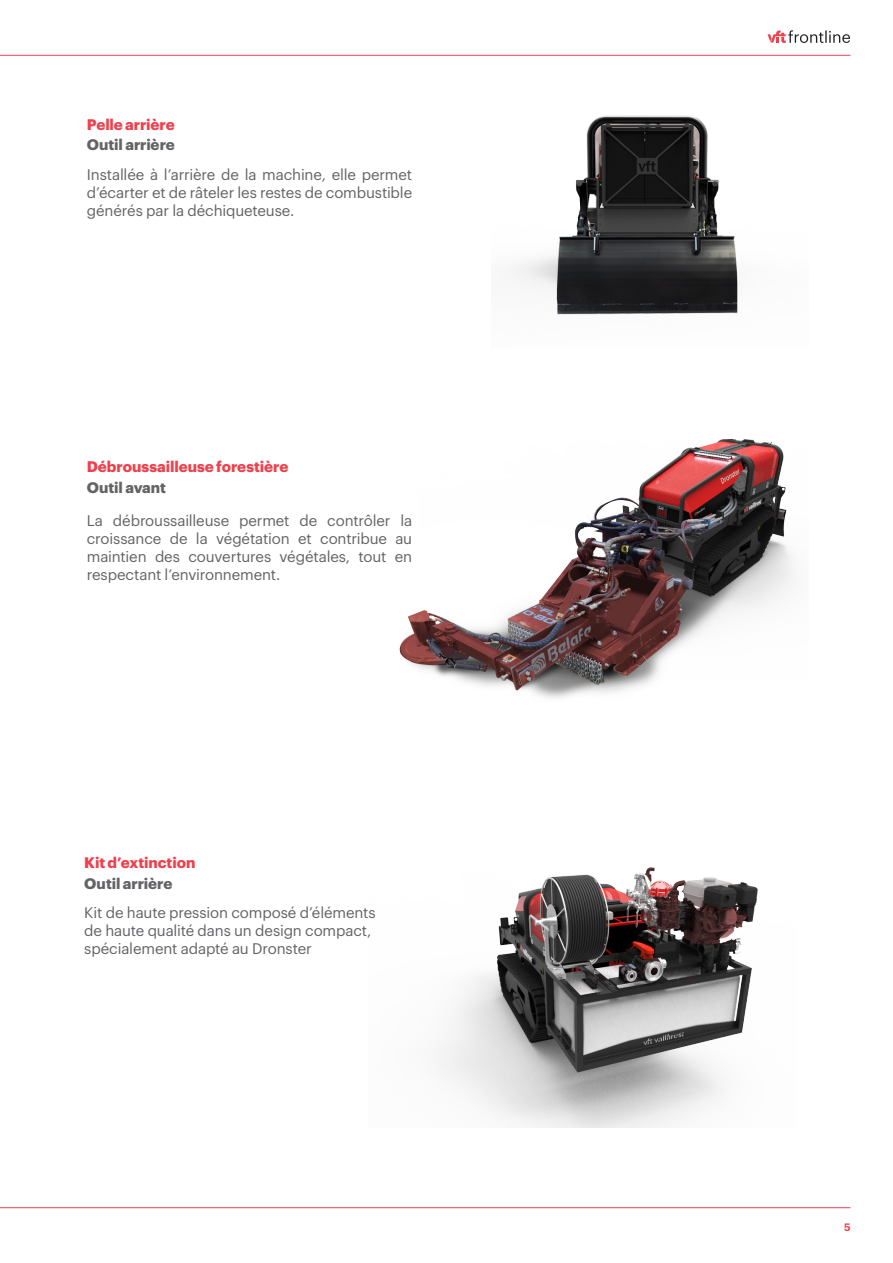
<style>
.page{position:relative;width:893px;height:1263px;background:#fff}
.page>*{position:absolute;margin:0;border:0;box-sizing:border-box;transform-origin:0 0}
.Listado{font:15px/18px "Graphik";letter-spacing:-.005em;color:#636366;text-align:justify}
.Listado-2{font:700 15px "Graphik";letter-spacing:-.005em;color:#ee414d}
.Listado-3{font:700 15px "Graphik";letter-spacing:-.005em;color:#636366}
.t1{font:600 10.5px "Graphik";color:#ee414d}
</style>
<div class="page">
<hr style="left:0;top:55px;width:850px;height:1px;background:#ee414d">
<hr style="left:0;top:1207px;width:850px;height:1px;background:#ee414d">
<svg style="left:767px;top:30px;width:83px;height:13px"></svg>
<img style="left:399px;top:440px;width:396px;height:259px">
<img style="left:514px;top:115px;width:224px;height:200px">
<img style="left:438px;top:867px;width:320px;height:260px">
<p class="Listado-2" style="left:87px;top:112px;width:89px">Pelle arrière</p>
<p class="Listado-3" style="left:87px;top:133px;width:90px">Outil arrière</p>
<p class="Listado" style="left:87px;top:164px;width:327px">Installée à l’arrière de la machine, elle permet d’écarter et de râteler les restes de combustible générés par la déchiqueteuse.</p>
<p class="Listado-2" style="left:87px;top:455px;width:203px">Débroussailleuse forestière</p>
<p class="Listado-3" style="left:87px;top:476px;width:81px">Outil avant</p>
<p class="Listado" style="left:87px;top:510px;width:327px">La débroussailleuse permet de contrôler la croissance de la végétation et contribue au maintien des couvertures végétales, tout en respectant l’environnement.</p>
<p class="Listado-2" style="left:84px;top:851px;width:113px">Kit d’extinction</p>
<p class="Listado-3" style="left:84px;top:871px;width:90px">Outil arrière</p>
<p class="Listado" style="left:84px;top:903px;width:293px;text-align:left">Kit de haute pression composé d’éléments de haute qualité dans un design compact, spécialement adapté au Dronster</p>
<p class="t1" style="left:844px;top:1219px;width:8px">5</p>
</div>
